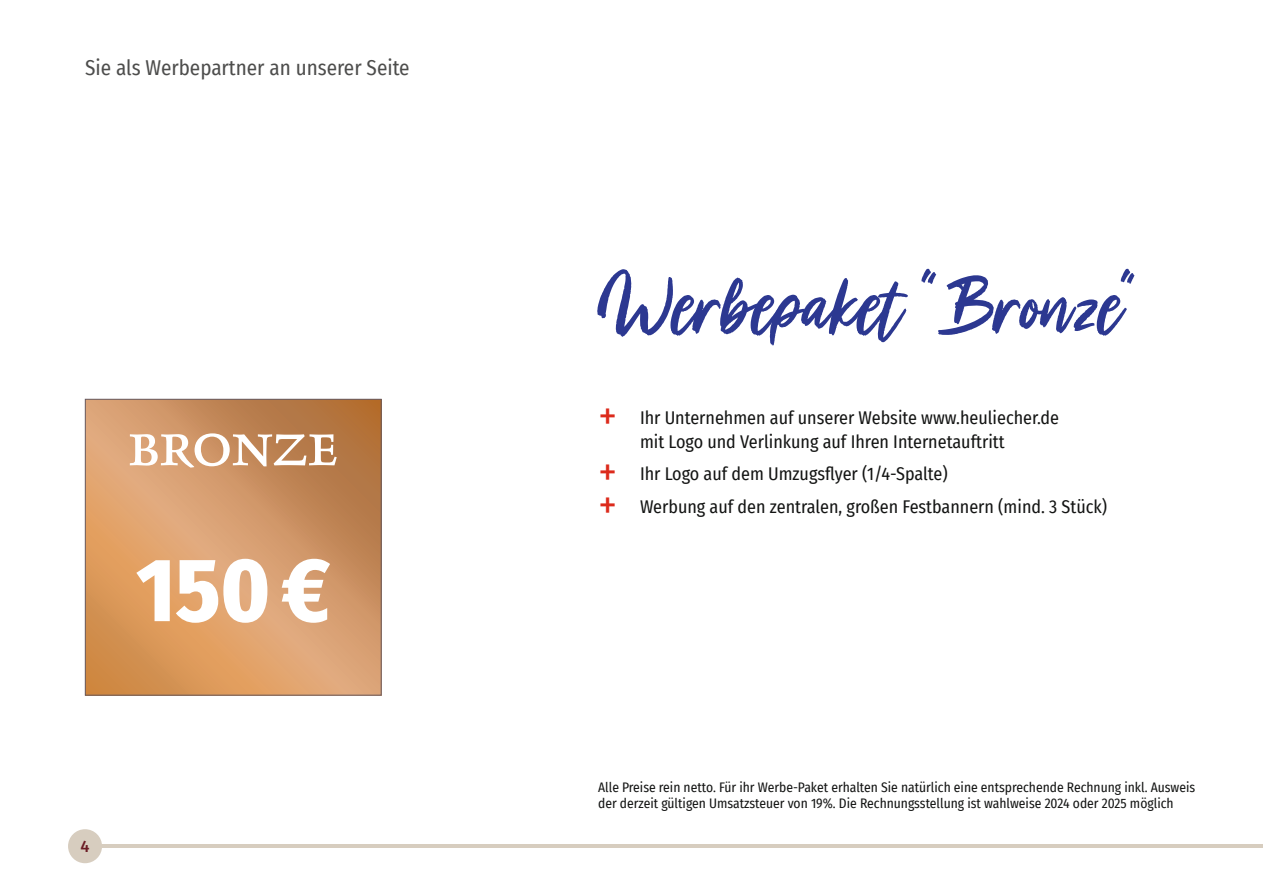
<style>
.page{position:relative;width:1263px;height:893px;background:#fff}
.page>*{position:absolute;margin:0;border:0;box-sizing:border-box;transform-origin:0 0}
.t1{font:800 90px "Fira Sans Condensed";color:#fff}
.t2{font:60px "Ardalos";color:#2c3891}
.t3{font:60px "Delphin LT Std 2";color:#fff}
.t4{font:40.5px "Fira Sans Condensed";color:#dc2a1b}
.t5{font:21px "Fira Sans Condensed";color:#4d4d4c}
.t6{font:18px/24px "Fira Sans Condensed";color:#131413}
.t7{font:500 16.5px "Fira Sans";color:#6b1c25}
.t8{font:13.5px/16.5px "Fira Sans Condensed";color:#131413}
</style>
<div class="page">
<hr style="left:85px;top:845px;width:1178px;height:3px;background:#d7cdbf">
<div style="left:68px;top:829px;width:34px;height:34px;background:#d7cdbf;border-radius:50%"></div>
<svg style="left:87px;top:401px;width:292px;height:292px;background:#d39764"></svg>
<div style="left:85px;top:399px;width:296px;height:296px;border:1px solid #675b61"></div>
<h3 class="t5" style="left:85px;top:51px;width:326px">Sie als Werbepartner an unserer Seite</h3>
<h2 class="t3" style="left:129px;top:418px;width:210px">BRONZE</h2>
<h1 class="t1" style="left:136px;top:512px;width:195px">150€</h1>
<p class="t7" style="left:81px;top:833px;width:11px">4</p>
<h2 class="t2" style="left:593px;top:273px;width:543px">Werbepaket "Bronze“</h2>
<h3 class="t4" style="left:597px;top:385px;width:22px">ऽ</h3>
<h3 class="t6" style="left:640px;top:405px;width:421px">Ihr Unternehmen auf unserer Website www.heuliecher.de mit Logo und Verlinkung auf Ihren Internetauftritt</h3>
<h3 class="t4" style="left:597px;top:442px;width:22px">ऽ</h3>
<h3 class="t6" style="left:640px;top:461px;width:309px">Ihr Logo auf dem Umzugsflyer (1/4-Spalte)</h3>
<h3 class="t4" style="left:597px;top:474px;width:22px">ऽ</h3>
<h3 class="t6" style="left:640px;top:494px;width:469px">Werbung auf den zentralen, großen Festbannern (mind. 3 Stück)</h3>
<p class="t8" style="left:598px;top:778px;width:599px">Alle Preise rein netto. Für ihr Werbe-Paket erhalten Sie natürlich eine entsprechende Rechnung inkl. Ausweis der derzeit gültigen Umsatzsteuer von 19%. Die Rechnungsstellung ist wahlweise 2024 oder 2025 möglich</p>
</div>
